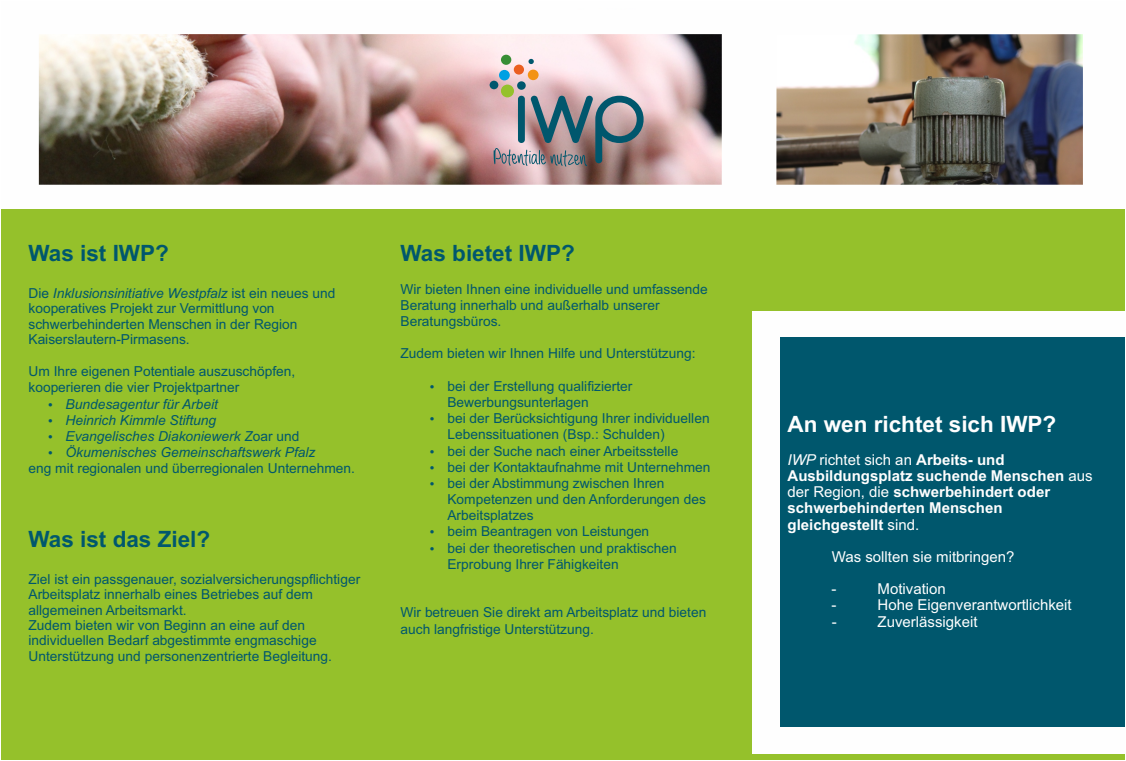
<style>
.page{position:relative;width:1126px;height:761px;background:#fff}
.page>*{position:absolute;margin:0;border:0;box-sizing:border-box;transform-origin:0 0}
.t1{font:700 22.5px "Arial";color:#00576d}
.t2{font:700 22.5px "Arial";color:#fefefe}
.t3{font:700 15px/16.1px "Arial";color:#fefefe}
.t4{font:15px/32.4px "Arial";color:#fefefe}
.t5{font:13.75px/16.1px "Arial";color:#00576d}
.t6{font:italic 13.75px "Arial";color:#00576d}
.s1{font-style:italic}
.s2{font-style:normal}
.s3{font-weight:400;font-style:italic}
.s4{font-weight:400}
</style>
<div class="page">
<div style="left:1px;top:210px;width:1123px;height:550px;background:#95c12b"></div>
<div style="left:752px;top:311px;width:372px;height:442px;background:#fefefe"></div>
<div style="left:780px;top:338px;width:344px;height:389px;background:#00576d"></div>
<img style="left:39px;top:34px;width:683px;height:151px">
<div style="left:514px;top:65px;width:10px;height:10px;background:#ea5e20;border-radius:50%"></div>
<svg style="left:528px;top:59px;width:6px;height:5px"></svg>
<div style="left:528px;top:70px;width:10px;height:10px;background:#f39314;border-radius:50%"></div>
<div style="left:490px;top:81px;width:8px;height:8px;background:#00576d;border-radius:50%"></div>
<div style="left:499px;top:70px;width:11px;height:10px;background:#00a0e3;border-radius:50%"></div>
<div style="left:501px;top:55px;width:10px;height:10px;background:#388e35;border-radius:50%"></div>
<svg style="left:494px;top:81px;width:149px;height:86px;background:#999398"></svg>
<img style="left:776px;top:34px;width:307px;height:151px">
<p class="t1" style="left:29px;top:245px;width:142px">Was ist IWP?</p>
<p class="t5" style="left:28px;top:286px;width:308px;line-height:15.4px">Die <span class="s1">Inklusionsinitiative Westpfalz</span> ist ein neues und kooperatives Projekt zur Vermittlung von schwerbehinderten Menschen in der Region Kaiserslautern-Pirmasens.</p>
<p class="t5" style="left:28px;top:365px;width:268px">Um Ihre eigenen Potentiale auszuschöpfen,</p>
<p class="t5" style="left:28px;top:381px;width:212px">kooperieren die vier Projektpartner</p>
<p class="t6" style="left:66px;top:399px;width:154px">Bundesagentur für Arbeit</p>
<p class="t6" style="left:66px;top:415px;width:152px">Heinrich Kimmle Stiftung</p>
<p class="t6" style="left:66px;top:431px;width:235px">Evangelisches Diakoniewerk Z<span class="s2">oar und</span></p>
<p class="t6" style="left:66px;top:447px;width:251px">Ökumenisches Gemeinschaftswerk Pfalz</p>
<p class="t5" style="left:28px;top:462px;width:328px">eng mit regionalen und überregionalen Unternehmen.</p>
<p class="t1" style="left:28px;top:530px;width:183px">Was ist das Ziel?</p>
<p class="t5" style="left:28px;top:572px;width:333px;line-height:15.4px">Ziel ist ein passgenauer, sozialversicherungspflichtiger Arbeitsplatz innerhalb eines Betriebes auf dem allgemeinen Arbeitsmarkt.<br>Zudem bieten wir von Beginn an eine auf den individuellen Bedarf abgestimmte engmaschige Unterstützung und personenzentrierte Begleitung.</p>
<p class="t1" style="left:400px;top:245px;width:176px">Was bietet IWP?</p>
<p class="t5" style="left:400px;top:282px;width:309px">Wir bieten Ihnen eine individuelle und umfassende<br>Beratung innerhalb und außerhalb unserer<br>Beratungsbüros.</p>
<p class="t5" style="left:400px;top:347px;width:296px">Zudem bieten wir Ihnen Hilfe und Unterstützung:</p>
<p class="t5" style="left:447px;top:379px;width:264px">bei der Erstellung qualifizierter Bewerbungsunterlagen<br>bei der Berücksichtigung Ihrer individuellen Lebenssituationen (Bsp.: Schulden)<br>bei der Suche nach einer Arbeitsstelle<br>bei der Kontaktaufnahme mit Unternehmen bei der Abstimmung zwischen Ihren Kompetenzen und den Anforderungen des Arbeitsplatzes<br>beim Beantragen von Leistungen<br>bei der theoretischen und praktischen Erprobung Ihrer Fähigkeiten</p>
<p class="t5" style="left:400px;top:606px;width:307px">Wir betreuen Sie direkt am Arbeitsplatz und bieten auch langfristige Unterstützung.</p>
<p class="t2" style="left:787px;top:416px;width:270px">An wen richtet sich IWP?</p>
<p class="t3" style="left:787px;top:453px;width:307px"><span class="s3">IWP</span> <span class="s4">richtet sich an</span> Arbeits- und<br>Ausbildungsplatz suchende Menschen <span class="s4">aus der Region, die</span> schwerbehindert oder schwerbehinderten Menschen gleichgestellt <span class="s4">sind.</span></p>
<p class="t4" style="left:831px;top:542px;width:185px">Was sollten sie mitbringen? -</p>
<p class="t4" style="left:877px;top:574px;width:70px">Motivation</p>
<p class="t4" style="left:831px;top:590px;width:6px">-</p>
<p class="t4" style="left:877px;top:590px;width:196px">Hohe Eigenverantwortlichkeit</p>
<p class="t4" style="left:831px;top:606px;width:6px">-</p>
<p class="t4" style="left:877px;top:606px;width:102px">Zuverlässigkeit</p>
</div>
